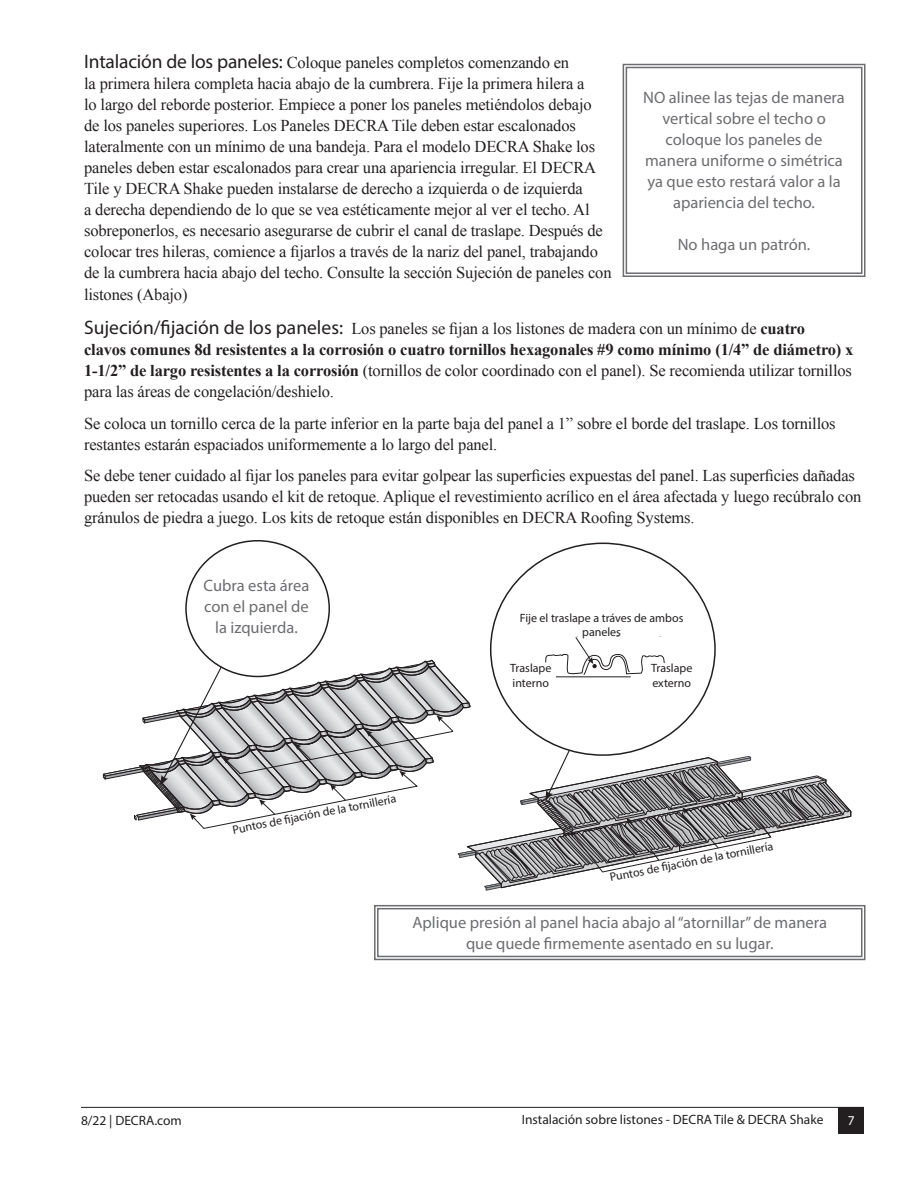
<style>
.page{position:relative;width:918px;height:1188px;background:#fff}
.page>*{position:absolute;margin:0;border:0;box-sizing:border-box;transform-origin:0 0}
.t1{font:16.5px/21px "Times New Roman";letter-spacing:-.01em;color:#231f20}
.t2{font:16.5px/21px "Myriad Pro";color:#6c6d70;text-align:center}
.t3{font:13.5px "Myriad Pro";color:#231f20}
.t4{font:13.5px "Myriad Pro";color:#fff}
.t5{font:12px/14.4px "Myriad Pro";color:#231f20;text-align:center}
.t6{font:12px "Helvetica Neue LT Std";color:#231f20}
.t7{font:12px "Helvetica Neue LT Std";color:#454647}
.s1{font-family:"Myriad Pro";font-size:19.5px}
.s2{font-weight:700}
</style>
<div class="page">
<hr style="left:81px;top:1107px;width:783px;height:1px;background:#231f20">
<div style="left:839px;top:1107px;width:25px;height:27px;background:#231f20"></div>
<svg style="left:622px;top:63px;width:244px;height:214px"></svg>
<div style="left:626px;top:67px;width:236px;height:207px;border:1px solid #6c6d70"></div>
<svg style="left:103px;top:636px;width:763px;height:325px"></svg>
<div style="left:506px;top:664px;width:50px;height:23px;background:#fff"></div>
<div style="left:647px;top:664px;width:50px;height:23px;background:#fff"></div>
<p class="t1" style="left:84px;top:52px;width:529px"><span class="s1">Intalación de los paneles:</span> Coloque paneles completos comenzando en<br>la primera hilera completa hacia abajo de la cumbrera. Fije la primera hilera a<br>lo largo del reborde posterior. Empiece a poner los paneles metiéndolos debajo<br>de los paneles superiores. Los Paneles DECRA Tile deben estar escalonados lateralmente con un mínimo de una bandeja. Para el modelo DECRA Shake los paneles deben estar escalonados para crear una apariencia irregular. El DECRA Tile y DECRA Shake pueden instalarse de derecho a izquierda o de izquierda<br>a derecha dependiendo de lo que se vea estéticamente mejor al ver el techo. Al sobreponerlos, es necesario asegurarse de cubrir el canal de traslape. Después de colocar tres hileras, comience a fijarlos a través de la nariz del panel, trabajando de la cumbrera hacia abajo del techo. Consulte la sección Sujeción de paneles con</p>
<p class="t1" style="left:84px;top:284px;width:105px">listones (Abajo)</p>
<p class="t1" style="left:84px;top:318px;width:771px"><span class="s1">Sujeción/fijación de los paneles:</span> Los paneles se fijan a los listones de madera con un mínimo de <span class="s2">cuatro<br>clavos comunes 8d resistentes a la corrosión o cuatro tornillos hexagonales #9 como mínimo (1/4” de diámetro) x 1-1/2” de largo resistentes a la corrosión</span> (tornillos de color coordinado con el panel). Se recomienda utilizar tornillos para las áreas de congelación/deshielo.</p>
<p class="t1" style="left:84px;top:413px;width:753px">Se coloca un tornillo cerca de la parte inferior en la parte baja del panel a 1” sobre el borde del traslape. Los tornillos restantes estarán espaciados uniformemente a lo largo del panel.</p>
<p class="t1" style="left:84px;top:465px;width:779px">Se debe tener cuidado al fijar los paneles para evitar golpear las superficies expuestas del panel. Las superficies dañadas pueden ser retocadas usando el kit de retoque. Aplique el revestimiento acrílico en el área afectada y luego recúbralo con gránulos de piedra a juego. Los kits de retoque están disponibles en DECRA Roofing Systems.</p>
<p class="t2" style="left:643px;top:86px;width:203px">NO alinee las tejas de manera vertical sobre el techo o coloque los paneles de manera uniforme o simétrica ya que esto restará valor a la apariencia del techo.</p>
<p class="t2" style="left:678px;top:233px;width:133px">No haga un patrón.</p>
<p class="t2" style="left:204px;top:575px;width:107px">Cubra esta área con el panel de la izquierda.</p>
<p class="t5" style="left:520px;top:611px;width:165px">Fije el traslape a tráves de ambos paneles</p>
<p class="t5" style="left:510px;top:661px;width:43px">Traslape</p>
<p class="t5" style="left:513px;top:675px;width:38px">interno</p>
<p class="t5" style="left:651px;top:661px;width:43px">Traslape</p>
<p class="t5" style="left:652px;top:675px;width:40px">externo</p>
<p class="t6" style="left:511px;top:663px;width:43px">Overlap</p>
<p class="t6" style="left:647px;top:663px;width:51px">Underlap</p>
<p class="t5" style="left:231px;top:823px;width:168px;rotate:-11deg">Puntos de fi jación de la tornillería</p>
<p class="t6" style="left:265px;top:817px;width:101px;rotate:-11deg">Fastener Positions</p>
<p class="t5" style="left:609px;top:870px;width:168px;rotate:-11deg">Puntos de fi jación de la tornillería</p>
<p class="t7" style="left:647px;top:864px;width:101px;rotate:-12deg">Fastener Positions</p>
<p class="t2" style="left:412px;top:912px;width:416px">Aplique presión al panel hacia abajo al “atornillar” de manera que quede firmemente asentado en su lugar.</p>
<p class="t3" style="left:81px;top:1112px;width:102px">8/22 | DECRA.com</p>
<p class="t3" style="left:522px;top:1111px;width:303px">Instalación sobre listones - DECRA Tile &amp; DECRA Shake</p>
<p class="t4" style="left:848px;top:1112px;width:8px">7</p>
</div>
